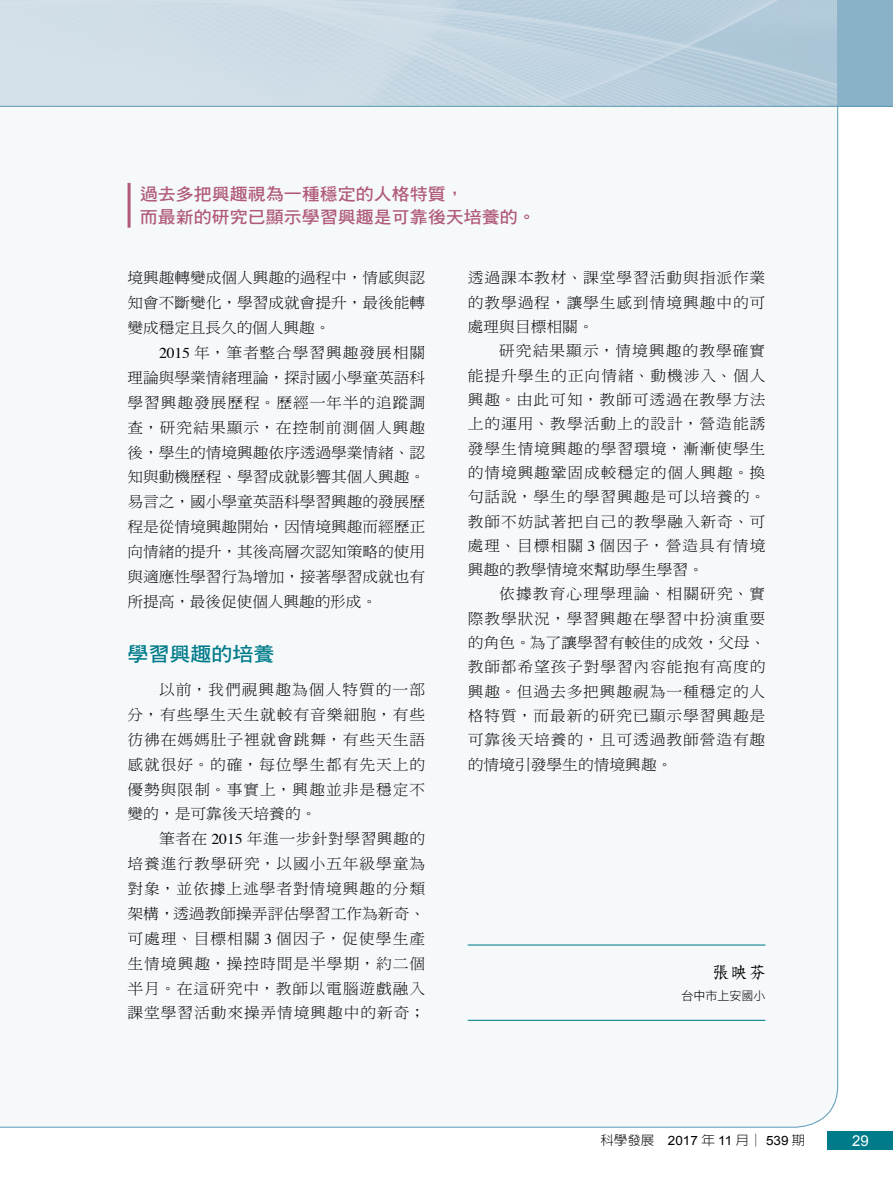
<style>
.page{position:relative;width:893px;height:1191px;background:#fff}
.page>*{position:absolute;margin:0;border:0;box-sizing:border-box;transform-origin:0 0}
.t1{font:19.95px "DF Hei Std W7";color:#007b8a;scale:1.05 1}
.t2{font:17.1px/22.5px "DF Hei Std W7";color:#b05978;scale:1.05 1}
.t3{font:16.5px "DF Fang Song Std W6";color:#000}
.t4{font:15px/24.9px "DF Ming Std W3";letter-spacing:.055em;color:#000;text-align:justify;scale:1.05 1}
.t5{font:15px "Arial";color:#fff}
.t6{font:12.9px "Arial";color:#000;scale:1.05 1}
.t7{font:12px "DF Hei Std W3";color:#000}
.s1{font-family:"Times"}
.s2{font-family:"AR New Hei B5";font-weight:300}
</style>
<div class="page">
<div style="left:838px;top:0;width:55px;height:106px;background:#89b2c9"></div>
<hr style="left:0;top:106px;width:893px;height:1px;background:#599ab5">
<div style="left:828px;top:1131px;width:65px;height:18px;background:#007b8a"></div>
<hr style="left:128px;top:183px;width:3px;height:45px;background:#b05978">
<hr style="left:468px;top:944px;width:297px;height:1px;background:#007b8a">
<hr style="left:468px;top:1019px;width:297px;height:1px;background:#007b8a">
<p class="t2" style="left:140px;top:182px;width:379px">過去多把興趣視為一種穩定的人格特質，<br>而最新的研究已顯示學習興趣是可靠後天培養的。</p>
<p class="t4" style="left:128px;top:265px;width:285px">境興趣轉變成個人興趣的過程中，情感與認知會不斷變化，學習成就會提升，最後能轉變成穩定且長久的個人興趣。</p>
<p class="t4" style="left:128px;top:340px;width:285px;text-indent:31px"><span class="s1">2015</span> 年，筆者整合學習興趣發展相關理論與學業情緒理論，探討國小學童英語科學習興趣發展歷程。歷經一年半的追蹤調查，研究結果顯示，在控制前測個人興趣後，學生的情境興趣依序透過學業情緒、認知與動機歷程、學習成就影響其個人興趣。易言之，國小學童英語科學習興趣的發展歷程是從情境興趣開始，因情境興趣而經歷正向情緒的提升，其後高層次認知策略的使用與適應性學習行為增加，接著學習成就也有所提高，最後促使個人興趣的形成。</p>
<h1 class="t1" style="left:128px;top:643px;width:141px">學習興趣的培養</h1>
<p class="t4" style="left:128px;top:677px;width:285px;text-indent:31px">以前，我們視興趣為個人特質的一部分，有些學生天生就較有音樂細胞，有些彷彿在媽媽肚子裡就會跳舞，有些天生語感就很好。的確，每位學生都有先天上的優勢與限制。事實上，興趣並非是穩定不變的，是可靠後天培養的。</p>
<p class="t4" style="left:128px;top:826px;width:285px;text-indent:31px">筆者在 <span class="s1">2015</span> 年進一步針對學習興趣的培養進行教學研究，以國小五年級學童為對象，並依據上述學者對情境興趣的分類架構，透過教師操弄評估學習工作為新奇、可處理、目標相關 <span class="s1">3</span> 個因子，促使學生產生情境興趣，操控時間是半學期，約二個半月。在這研究中，教師以電腦遊戲融入課堂學習活動來操弄情境興趣中的新奇；</p>
<p class="t4" style="left:468px;top:266px;width:285px;line-height:24.3px">透過課本教材、課堂學習活動與指派作業的教學過程，讓學生感到情境興趣中的可處理與目標相關。</p>
<p class="t4" style="left:468px;top:339px;width:285px;line-height:24.3px;text-indent:31px">研究結果顯示，情境興趣的教學確實能提升學生的正向情緒、動機涉入、個人興趣。由此可知，教師可透過在教學方法上的運用、教學活動上的設計，營造能誘發學生情境興趣的學習環境，漸漸使學生的情境興趣鞏固成較穩定的個人興趣。換句話說，學生的學習興趣是可以培養的。教師不妨試著把自己的教學融入新奇、可處理、目標相關 <span class="s1">3</span> 個因子，營造具有情境興趣的教學情境來幫助學生學習。</p>
<p class="t4" style="left:468px;top:581px;width:285px;line-height:24.3px;text-indent:31px">依據教育心理學理論、相關研究、實際教學狀況，學習興趣在學習中扮演重要的角色。為了讓學習有較佳的成效，父母、教師都希望孩子對學習內容能抱有高度的興趣。但過去多把興趣視為一種穩定的人格特質，而最新的研究已顯示學習興趣是可靠後天培養的，且可透過教師營造有趣的情境引發學生的情境興趣。</p>
<p class="t3" style="left:713px;top:963px;width:54px">張映芬</p>
<p class="t7" style="left:681px;top:988px;width:85px">台中市上安國小</p>
<p class="t6" style="left:600px;top:1132px;width:197px"><span class="s2">科學發展</span> 2017 <span class="s2">年</span> 11 <span class="s2">月│</span> 539 <span class="s2">期</span></p>
<p class="t5" style="left:852px;top:1131px;width:18px">29</p>
</div>
